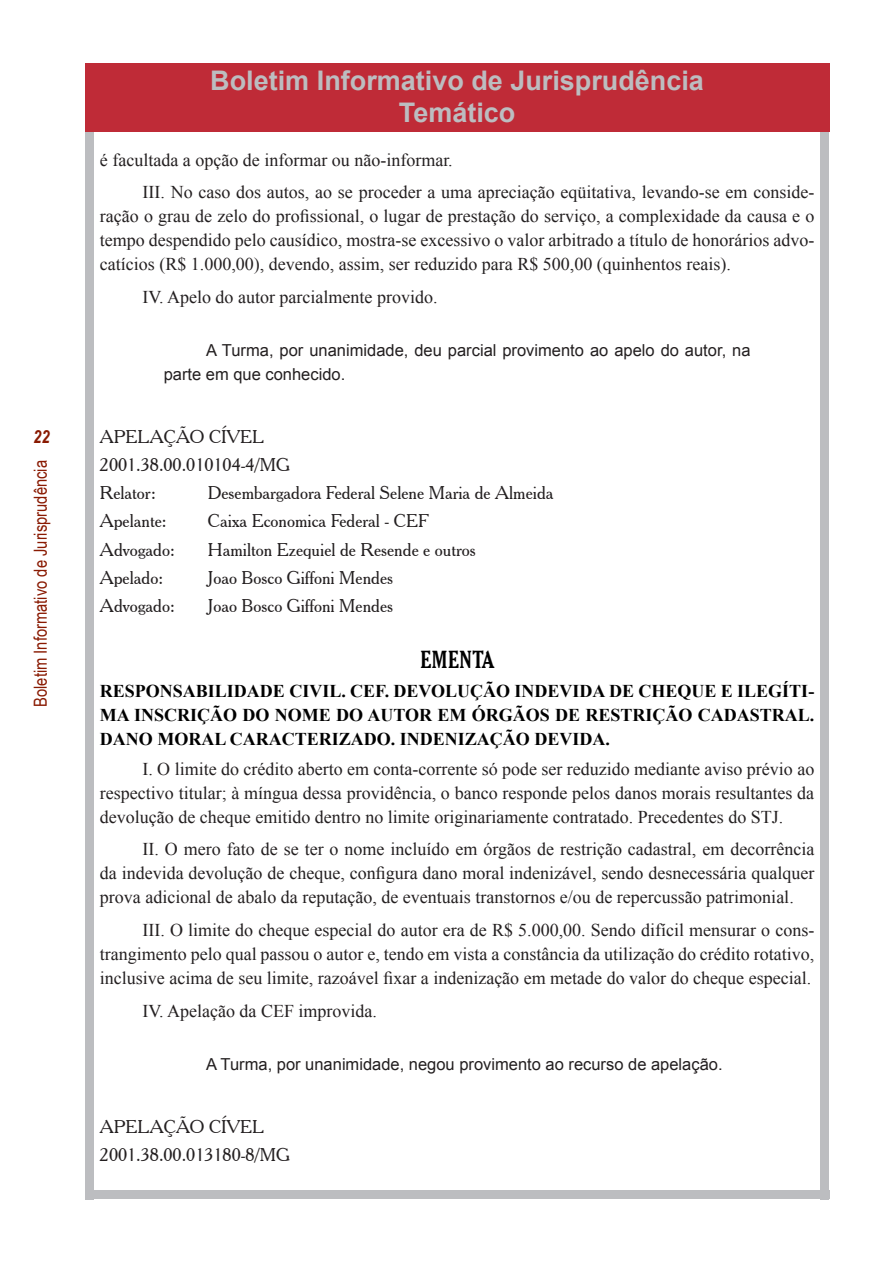
<style>
.page{position:relative;width:893px;height:1263px;background:#fff}
.page>*{position:absolute;margin:0;border:0;box-sizing:border-box;transform-origin:0 0}
.t1{font:700 27px/32.4px "Arial";color:#bcbdc0;text-align:center}
.t2{font:700 condensed 24px "Cheltenham BT";color:#000}
.t3{font:18px/24px "Times New Roman";color:#231f20;text-align:justify}
.t4{font:18px/28.2px "Cheltenham BT";color:#231f20}
.t5{font:700 18px/24px "Times New Roman";color:#000;text-align:justify}
.t6{font:18px "Arial Narrow";color:#891a02}
.t7{font:italic 700 18px "Arial Narrow";color:#891a02}
.t8{font:16.5px/24px "Arial";color:#231f20}
</style>
<div class="page">
<div style="left:85px;top:64px;width:744px;height:68px;background:#bf2b37"></div>
<div style="left:85px;top:132px;width:9px;height:1067px;background:#bcbdc0"></div>
<div style="left:821px;top:132px;width:8px;height:1067px;background:#bcbdc0"></div>
<div style="left:85px;top:1191px;width:744px;height:8px;background:#bcbdc0"></div>
<p class="t7" style="left:33px;top:423px;width:18px">22</p>
<p class="t6" style="left:27px;top:707px;width:248px;rotate:-90deg">Boletim Informativo de Jurisprudência</p>
<h1 class="t1" style="left:210px;top:65px;width:495px">Boletim Informativo de Jurisprudência<br>Temático</h1>
<p class="t3" style="left:142px;top:143px;width:673px;line-height:32.5px;text-indent:-43px">é facultada a opção de informar ou não-informar.<br>III. No caso dos autos, ao se proceder a uma apreciação eqüitativa, levando-se em conside-</p>
<p class="t3" style="left:100px;top:204px;width:716px">ração o grau de zelo do profissional, o lugar de prestação do serviço, a complexidade da causa e o tempo despendido pelo causídico, mostra-se excessivo o valor arbitrado a título de honorários advo&shy;catícios (R$ 1.000,00), devendo, assim, ser reduzido para R$ 500,00 (quinhentos reais).</p>
<p class="t3" style="left:142px;top:284px;width:297px">IV. Apelo do autor parcialmente provido.</p>
<p class="t8" style="left:164px;top:339px;width:588px;text-indent:43px">A Turma, por unanimidade, deu parcial provimento ao apelo do autor, na parte em que conhecido.</p>
<p class="t4" style="left:100px;top:422px;width:191px">APELAÇÃO CÍVEL<br>2001.38.00.010104-4/MG<br>Relator:</p>
<p class="t4" style="left:208px;top:478px;width:347px">Desembargadora Federal Selene Maria de Almeida</p>
<p class="t4" style="left:100px;top:507px;width:68px">Apelante:</p>
<p class="t4" style="left:208px;top:507px;width:222px">Caixa Economica Federal - CEF</p>
<p class="t4" style="left:100px;top:535px;width:76px">Advogado:</p>
<p class="t4" style="left:208px;top:535px;width:269px">Hamilton Ezequiel de Resende e outros</p>
<p class="t4" style="left:100px;top:563px;width:65px">Apelado:</p>
<p class="t4" style="left:208px;top:563px;width:187px">Joao Bosco Giffoni Mendes</p>
<p class="t4" style="left:100px;top:591px;width:76px">Advogado:</p>
<p class="t4" style="left:208px;top:591px;width:187px">Joao Bosco Giffoni Mendes</p>
<h2 class="t2" style="left:420px;top:645px;width:76px">EMENTA</h2>
<p class="t5" style="left:100px;top:678px;width:716px">RESPONSABILIDADE CIVIL. CEF. DEVOLUÇÃO INDEVIDA DE CHEQUE E ILEGÍTI-MA INSCRIÇÃO DO NOME DO AUTOR EM ÓRGÃOS DE RESTRIÇÃO CADASTRAL.<br>DANO MORAL CARACTERIZADO. INDENIZAÇÃO DEVIDA.</p>
<p class="t3" style="left:100px;top:757px;width:716px;text-indent:43px">I. O limite do crédito aberto em conta-corrente só pode ser reduzido mediante aviso prévio ao respectivo titular; à míngua dessa providência, o banco responde pelos danos morais resultantes da devolução de cheque emitido dentro no limite originariamente contratado. Precedentes do STJ.</p>
<p class="t3" style="left:100px;top:837px;width:716px;text-indent:43px">II. O mero fato de se ter o nome incluído em órgãos de restrição cadastral, em decorrência da indevida devolução de cheque, configura dano moral indenizável, sendo desnecessária qualquer prova adicional de abalo da reputação, de eventuais transtornos e/ou de repercussão patrimonial.</p>
<p class="t3" style="left:100px;top:918px;width:716px;text-indent:43px">III. O limite do cheque especial do autor era de R$ 5.000,00. Sendo difícil mensurar o cons&shy;trangimento pelo qual passou o autor e, tendo em vista a constância da utilização do crédito rotativo, inclusive acima de seu limite, razoável fixar a indenização em metade do valor do cheque especial.</p>
<p class="t3" style="left:142px;top:998px;width:236px">IV. Apelação da CEF improvida.</p>
<p class="t8" style="left:206px;top:1053px;width:518px">A Turma, por unanimidade, negou provimento ao recurso de apelação.</p>
<p class="t4" style="left:100px;top:1112px;width:191px">APELAÇÃO CÍVEL<br>2001.38.00.013180-8/MG</p>
</div>
